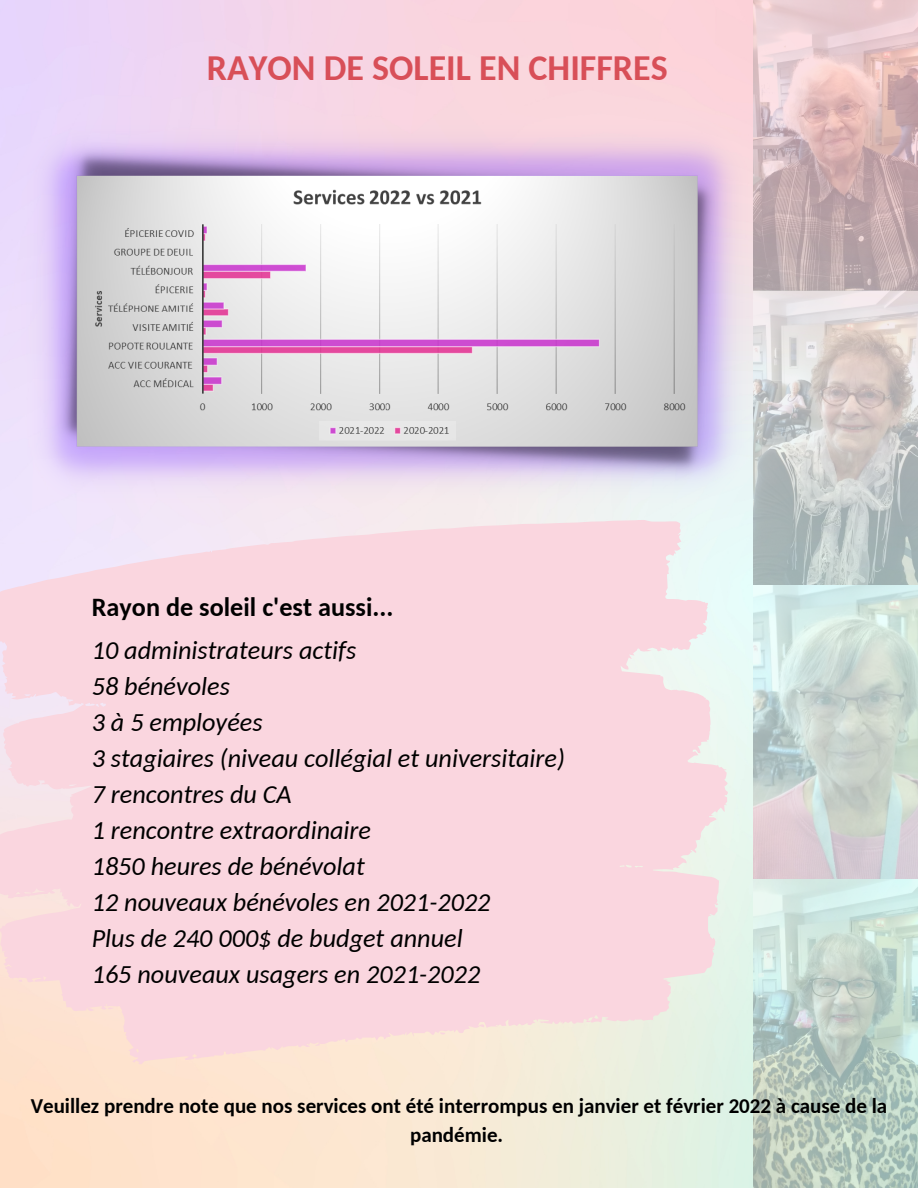
<style>
.page{position:relative;width:918px;height:1188px;background:#fff}
.page>*{position:absolute;margin:0;border:0;box-sizing:border-box;transform-origin:0 0}
.t1{font:700 36px "Carlito";color:#d84f58}
.t2{font:italic 26.25px/36px "Carlito";color:#000}
.t3{font:700 26.25px "Carlito";color:#000}
.t4{font:700 21px/29.2px "Carlito";color:#000;text-align:center}
</style>
<div class="page">
<img style="left:753px;top:0;width:165px;height:1188px">
<img style="left:21px;top:120px;width:733px;height:383px">
<svg style="left:621px;top:550px;width:107px;height:236px;background:#f4e3e7"></svg>
<h1 class="t1" style="left:207px;top:53px;width:462px">RAYON DE SOLEIL EN CHIFFRES</h1>
<p class="t3" style="left:92px;top:596px;width:303px">Rayon de soleil c'est aussi...</p>
<p class="t2" style="left:92px;top:635px;width:475px">10 administrateurs actifs<br>58 bénévoles<br>3 à 5 employées<br>3 stagiaires (niveau collégial et universitaire)<br>7 rencontres du CA<br>1 rencontre extraordinaire<br>1850 heures de bénévolat<br>12 nouveaux bénévoles en 2021-2022<br>Plus de 240 000$ de budget annuel<br>165 nouveaux usagers en 2021-2022</p>
<p class="t4" style="left:31px;top:1093px;width:858px">Veuillez prendre note que nos services ont été interrompus en janvier et février 2022 à cause de la pandémie.</p>
</div>
